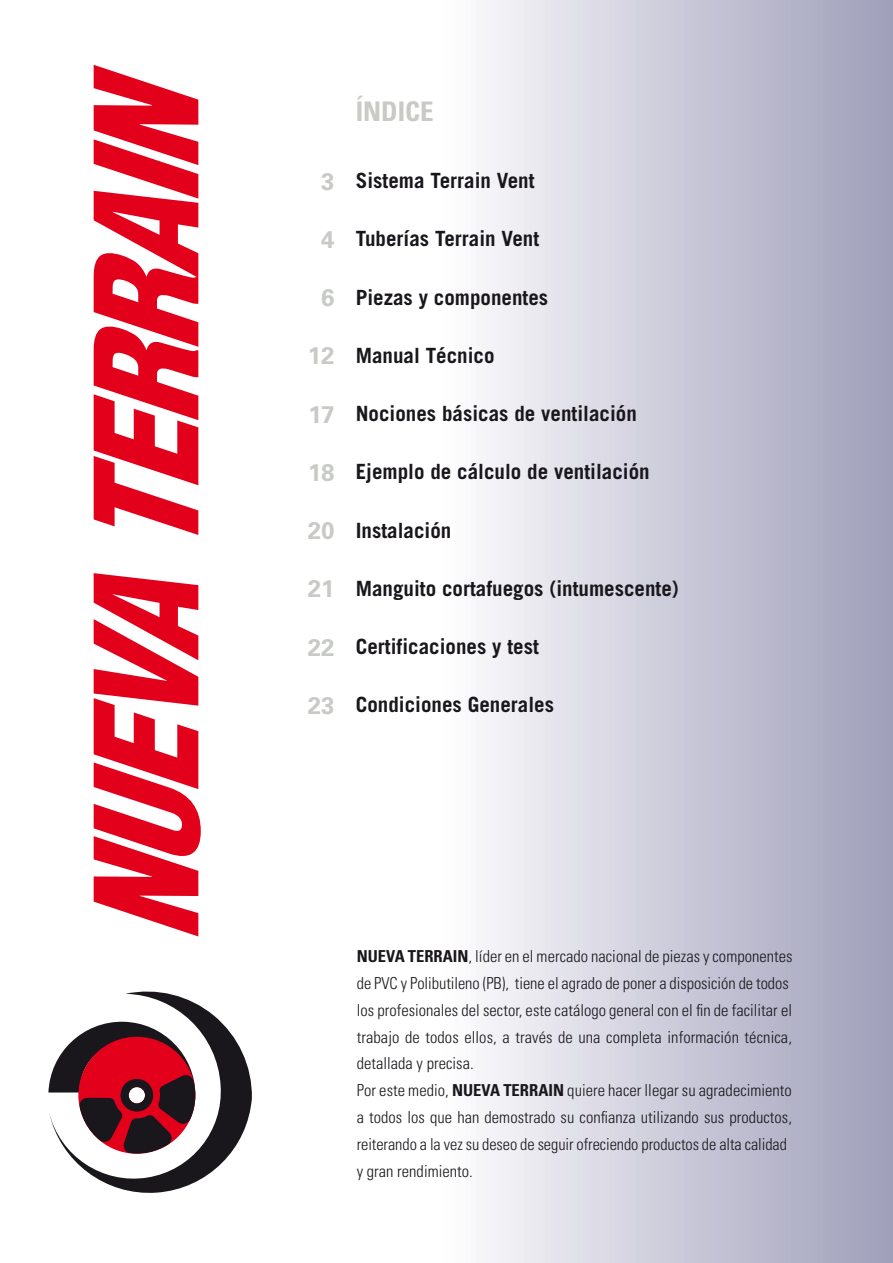
<style>
.page{position:relative;width:893px;height:1263px;background:#fff}
.page>*{position:absolute;margin:0;border:0;box-sizing:border-box;transform-origin:0 0}
.t1{font:700 condensed 27px "Univers LT Std";color:#c8cac6}
.t2{font:700 21px "Trade Gothic";color:#1a171c}
.t3{font:300 condensed 16.5px/26.8px "Univers LT Std";color:#1a171c}
.s1{font-family:"Univers LT Std";font-size:24px;color:#c8cac6}
.s2{font-weight:700}
</style>
<div class="page">
<div style="left:438px;top:0;width:455px;height:1263px;background:linear-gradient(to right,#fffeff,#9e9eb9)"></div>
<svg style="left:48px;top:991px;width:204px;height:202px"></svg>
<svg style="left:94px;top:65px;width:104px;height:470px"></svg>
<svg style="left:94px;top:573px;width:107px;height:363px"></svg>
<h1 class="t1" style="left:356px;top:95px;width:80px">ÍNDICE</h1>
<p class="t2" style="left:321px;top:168px;width:215px"><span class="s1">3</span> Sistema Terrain Vent</p>
<p class="t2" style="left:321px;top:226px;width:220px"><span class="s1">4</span> Tuberías Terrain Vent</p>
<p class="t2" style="left:321px;top:284px;width:229px"><span class="s1">6</span> Piezas y componentes</p>
<p class="t2" style="left:308px;top:343px;width:188px"><span class="s1">12</span> Manual Técnico</p>
<p class="t2" style="left:308px;top:401px;width:330px"><span class="s1">17</span> Nociones básicas de ventilación</p>
<p class="t2" style="left:308px;top:459px;width:343px"><span class="s1">18</span> Ejemplo de cálculo de ventilación</p>
<p class="t2" style="left:308px;top:517px;width:145px"><span class="s1">20</span> Instalación</p>
<p class="t2" style="left:308px;top:575px;width:373px"><span class="s1">21</span> Manguito cortafuegos (intumescente)</p>
<p class="t2" style="left:308px;top:634px;width:233px"><span class="s1">22</span> Certificaciones y test</p>
<p class="t2" style="left:308px;top:692px;width:248px"><span class="s1">23</span> Condiciones Generales</p>
<p class="t3" style="left:357px;top:943px;width:437px"><span class="s2">NUEVA TERRAIN</span>, líder en el mercado nacional de piezas y componentes de PVC y Polibutileno (PB), tiene el agrado de poner a disposición de todos los profesionales del sector, este catálogo general con el fin de facilitar el trabajo de todos ellos, a través de una completa información técnica, detallada y precisa.<br>Por este medio, <span class="s2">NUEVA TERRAIN</span> quiere hacer llegar su agradecimiento a todos los que han demostrado su confianza utilizando sus productos, reiterando a la vez su deseo de seguir ofreciendo productos de alta calidad y gran rendimiento.</p>
</div>
